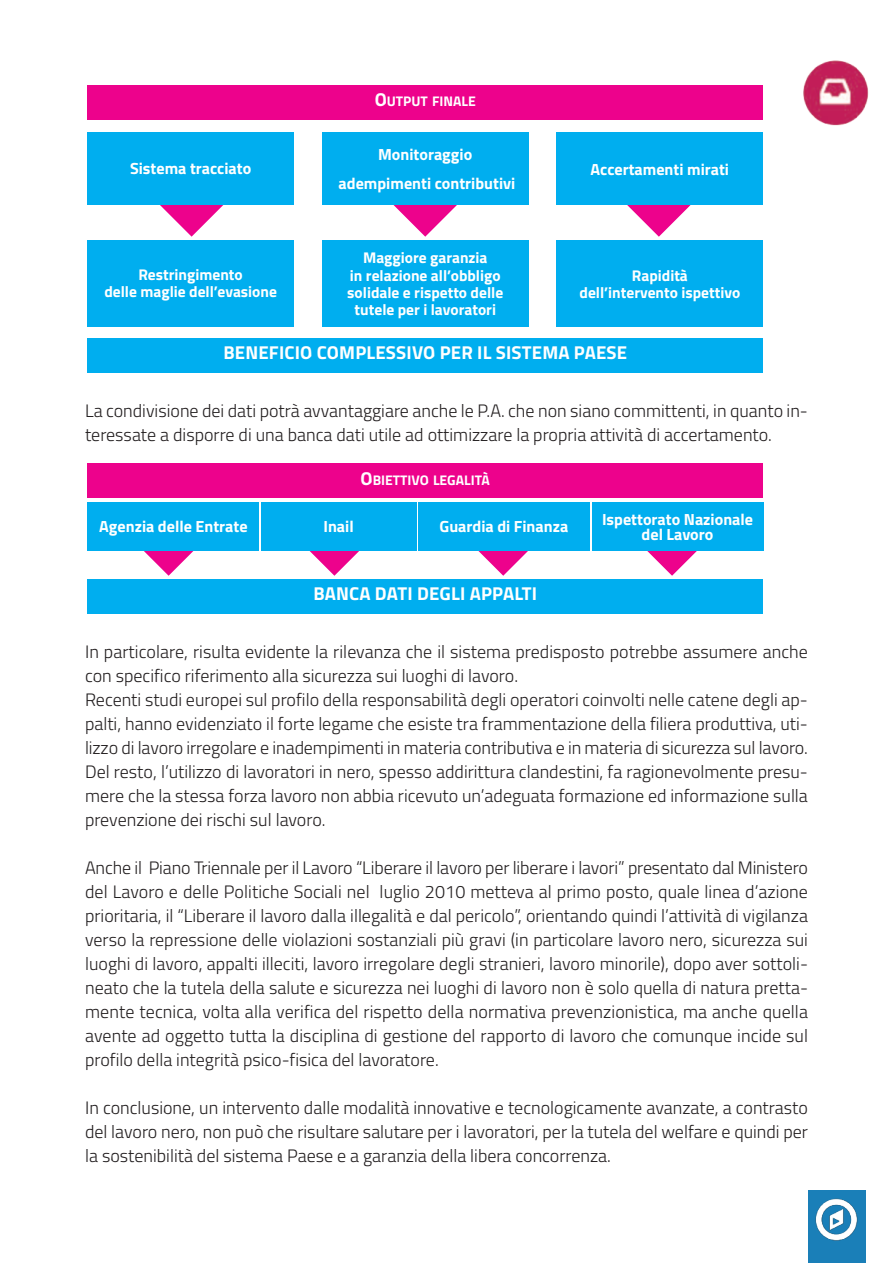
<style>
.page{position:relative;width:893px;height:1263px;background:#fff}
.page>*{position:absolute;margin:0;border:0;box-sizing:border-box;transform-origin:0 0}
.t1{font:700 18.6px "Titillium Web";letter-spacing:.01em;color:#fff}
.t2{font:300 18px/24px "Titillium Web";color:#231f20}
.t3{font:700 16.2px/29.4px "Titillium Web";color:#fff;text-align:center}
.t4{font:700 15.45px/17.1px "Titillium Web";color:#fff;text-align:center}
.t5{font:700 13.95px "Titillium Web";color:#fff}
.s1{font-size:18.6px}
</style>
<div class="page">
<svg style="left:471px;top:550px;width:64px;height:26px"></svg>
<svg style="left:640px;top:550px;width:64px;height:26px"></svg>
<svg style="left:303px;top:550px;width:63px;height:26px"></svg>
<img style="left:803px;top:60px;width:66px;height:66px">
<img style="left:808px;top:1190px;width:57px;height:73px">
<svg style="left:627px;top:205px;width:64px;height:32px"></svg>
<svg style="left:160px;top:204px;width:63px;height:33px"></svg>
<svg style="left:393px;top:205px;width:64px;height:32px"></svg>
<div style="left:88px;top:132px;width:206px;height:72px;background:#00aeef"></div>
<div style="left:322px;top:132px;width:206px;height:73px;background:#00aeef"></div>
<div style="left:557px;top:132px;width:206px;height:73px;background:#00aeef"></div>
<div style="left:88px;top:85px;width:675px;height:34px;background:#ed028c"></div>
<div style="left:88px;top:240px;width:206px;height:86px;background:#00aeef"></div>
<div style="left:322px;top:240px;width:206px;height:86px;background:#00aeef"></div>
<div style="left:557px;top:240px;width:206px;height:87px;background:#00aeef"></div>
<div style="left:88px;top:338px;width:675px;height:34px;background:#00aeef"></div>
<svg style="left:137px;top:550px;width:63px;height:26px"></svg>
<div style="left:88px;top:502px;width:171px;height:48px;background:#00aeef"></div>
<div style="left:261px;top:502px;width:155px;height:48px;background:#00aeef"></div>
<div style="left:418px;top:502px;width:172px;height:48px;background:#00aeef"></div>
<div style="left:88px;top:463px;width:675px;height:35px;background:#ed028c"></div>
<div style="left:88px;top:579px;width:675px;height:34px;background:#00aeef"></div>
<div style="left:592px;top:502px;width:171px;height:48px;background:#00aeef"></div>
<p class="t3" style="left:130px;top:153px;width:123px">Sistema tracciato</p>
<p class="t4" style="left:104px;top:266px;width:174px">Restringimento<br>delle maglie dell’evasione</p>
<p class="t5" style="left:375px;top:91px;width:103px"><span class="s1">O</span>UTPUT FINALE</p>
<p class="t3" style="left:339px;top:138px;width:178px">Monitoraggio adempimenti contributivi</p>
<p class="t4" style="left:347px;top:249px;width:158px">Maggiore garanzia<br>in relazione all’obbligo solidale e rispetto delle tutele per i lavoratori</p>
<p class="t3" style="left:591px;top:153px;width:140px">Accertamenti mirati</p>
<p class="t4" style="left:579px;top:266px;width:162px">Rapidità<br>dell’intervento ispettivo</p>
<p class="t1" style="left:223px;top:338px;width:405px">BENEFICIO COMPLESSIVO PER IL SISTEMA PAESE</p>
<p class="t2" style="left:85px;top:398px;width:724px">La condivisione dei dati potrà avvantaggiare anche le P.A. che non siano committenti, in quanto in&shy;teressate a disporre di una banca dati utile ad ottimizzare la propria attività di accertamento.</p>
<p class="t5" style="left:361px;top:469px;width:131px"><span class="s1">O</span>BIETTIVO LEGALITÀ</p>
<p class="t3" style="left:99px;top:511px;width:150px">Agenzia delle Entrate</p>
<p class="t3" style="left:323px;top:511px;width:32px">Inail</p>
<p class="t3" style="left:439px;top:511px;width:130px">Guardia di Finanza</p>
<p class="t1" style="left:313px;top:580px;width:225px">BANCA DATI DEGLI APPALTI</p>
<p class="t3" style="left:602px;top:511px;width:153px;line-height:14.9px">Ispettorato Nazionale del Lavoro</p>
<p class="t2" style="left:85px;top:638px;width:724px">In particolare, risulta evidente la rilevanza che il sistema predisposto potrebbe assumere anche con specifico riferimento alla sicurezza sui luoghi di lavoro.<br>Recenti studi europei sul profilo della responsabilità degli operatori coinvolti nelle catene degli ap&shy;palti, hanno evidenziato il forte legame che esiste tra frammentazione della filiera produttiva, uti&shy;lizzo di lavoro irregolare e inadempimenti in materia contributiva e in materia di sicurezza sul lavoro.<br>Del resto, l’utilizzo di lavoratori in nero, spesso addirittura clandestini, fa ragionevolmente presu&shy;mere che la stessa forza lavoro non abbia ricevuto un’adeguata formazione ed informazione sulla prevenzione dei rischi sul lavoro.</p>
<p class="t2" style="left:85px;top:854px;width:724px;text-align:justify">Anche il Piano Triennale per il Lavoro “Liberare il lavoro per liberare i lavori” presentato dal Ministero del Lavoro e delle Politiche Sociali nel luglio 2010 metteva al primo posto, quale linea d’azione prioritaria, il “Liberare il lavoro dalla illegalità e dal pericolo”, orientando quindi l’attività di vigilanza verso la repressione delle violazioni sostanziali più gravi (in particolare lavoro nero, sicurezza sui luoghi di lavoro, appalti illeciti, lavoro irregolare degli stranieri, lavoro minorile), dopo aver sottoli&shy;neato che la tutela della salute e sicurezza nei luoghi di lavoro non è solo quella di natura pretta&shy;mente tecnica, volta alla verifica del rispetto della normativa prevenzionistica, ma anche quella avente ad oggetto tutta la disciplina di gestione del rapporto di lavoro che comunque incide sul profilo della integrità psico-fisica del lavoratore.</p>
<p class="t2" style="left:85px;top:1094px;width:724px;text-align:justify">In conclusione, un intervento dalle modalità innovative e tecnologicamente avanzate, a contrasto del lavoro nero, non può che risultare salutare per i lavoratori, per la tutela del welfare e quindi per la sostenibilità del sistema Paese e a garanzia della libera concorrenza.</p>
</div>
